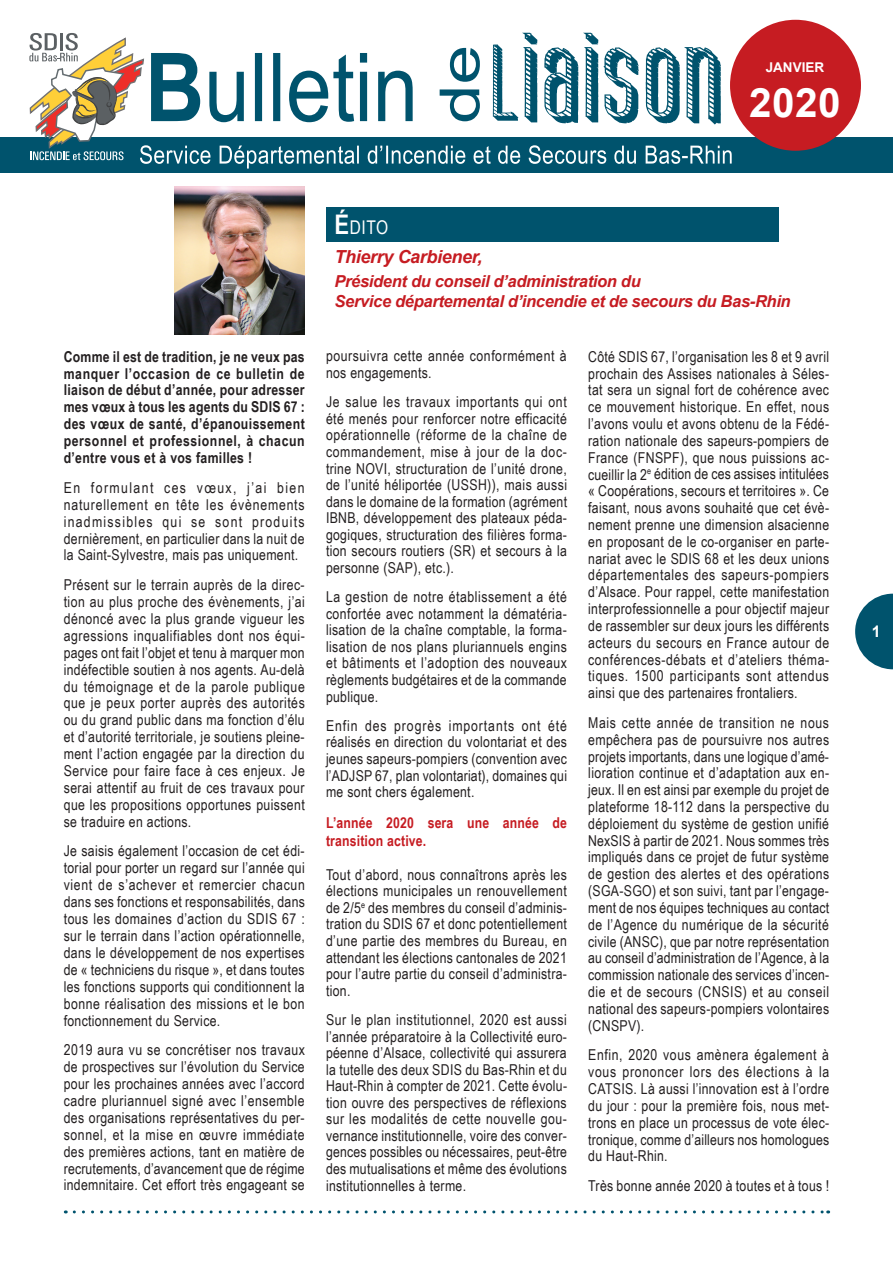
<style>
.page{position:relative;width:893px;height:1263px;background:#fff}
.page>*{position:absolute;margin:0;border:0;box-sizing:border-box;transform-origin:0 0}
.t1{font:700 40.5px "Arial";letter-spacing:.01em;color:#fff}
.t2{font:18.9px "Arial Narrow";color:#fff}
.t3{font:italic 700 18px "Arial";letter-spacing:-.02em;color:#c61c22}
.t4{font:italic 700 16.5px/19.8px "Arial";letter-spacing:-.02em;color:#c61c22}
.t5{font:700 16.05px "Arial";color:#fff}
.t6{font:15px/16.8px "Arial Narrow";letter-spacing:.02em;color:#231f20;text-align:justify}
.t7{font:700 15px/17px "Arial Narrow";letter-spacing:.035em;color:#231f20;text-align:justify}
.t8{font:700 15px/18px "Arial Narrow";letter-spacing:.01em;color:#c61c22}
.t9{font:700 13.5px "Arial";color:#fff}
.s1{font-weight:700;font-size:27px}
</style>
<div class="page">
<svg style="left:855px;top:594px;width:38px;height:75px"></svg>
<div style="left:326px;top:207px;width:452px;height:34px;background:#00536d"></div>
<svg style="left:74px;top:1210px;width:755px;height:3px"></svg>
<img style="left:175px;top:186px;width:130px;height:149px">
<div style="left:0;top:137px;width:893px;height:35px;background:#00536d"></div>
<div style="left:730px;top:20px;width:131px;height:131px;background:#c61c22;border-radius:50%"></div>
<svg style="left:29px;top:33px;width:703px;height:136px"></svg>
<p class="t9" style="left:766px;top:58px;width:60px">JANVIER</p>
<h1 class="t1" style="left:749px;top:76px;width:93px">2020</h1>
<h1 class="t1" style="left:795px;top:76px;width:47px">13</h1>
<p class="t7" style="left:64px;top:347px;width:243px">Comme il est de tradition, je ne veux pas manquer l’occasion de ce bulletin de liaison de début d’année, pour adresser mes vœux à tous les agents du SDIS 67 : des vœux de santé, d’épanouissement personnel et professionnel, à chacun d’entre vous et à vos familles !</p>
<p class="t6" style="left:64px;top:478px;width:242px">En formulant ces vœux, j’ai bien naturellement en tête les évènements inadmissibles qui se sont produits dernièrement, en particulier dans la nuit de la Saint-Sylvestre, mais pas uniquement.</p>
<p class="t6" style="left:64px;top:576px;width:243px">Présent sur le terrain auprès de la direc&shy;tion au plus proche des évènements, j’ai dénoncé avec la plus grande vigueur les agressions inqualifiables dont nos équi&shy;pages ont fait l’objet et tenu à marquer mon indéfectible soutien à nos agents. Au-delà du témoignage et de la parole publique que je peux porter auprès des autorités ou du grand public dans ma fonction d’élu et d’autorité territoriale, je soutiens pleine&shy;ment l’action engagée par la direction du Service pour faire face à ces enjeux. Je serai attentif au fruit de ces travaux pour que les propositions opportunes puissent se traduire en actions.</p>
<p class="t6" style="left:64px;top:842px;width:243px">Je saisis également l’occasion de cet édi&shy;torial pour porter un regard sur l’année qui vient de s’achever et remercier chacun dans ses fonctions et responsabilités, dans tous les domaines d’action du SDIS 67 : sur le terrain dans l’action opérationnelle, dans le développement de nos expertises de « techniciens du risque », et dans toutes les fonctions supports qui conditionnent la bonne réalisation des missions et le bon fonctionnement du Service.</p>
<p class="t6" style="left:64px;top:1041px;width:243px">2019 aura vu se concrétiser nos travaux de prospectives sur l’évolution du Service pour les prochaines années avec l’accord cadre pluriannuel signé avec l’ensemble des organisations représentatives du per&shy;sonnel, et la mise en œuvre immédiate des premières actions, tant en matière de recrutements, d’avancement que de régime indemnitaire. Cet effort très engageant se</p>
<p class="t2" style="left:334px;top:214px;width:55px"><span class="s1">É</span>dito</p>
<p class="t3" style="left:334px;top:244px;width:149px">Thierry Carbiener,</p>
<p class="t4" style="left:334px;top:272px;width:458px">Président du conseil d’administration du<br>Service départemental d’incendie et de secours du Bas-Rhin</p>
<p class="t6" style="left:326px;top:347px;width:242px">poursuivra cette année conformément à nos engagements.</p>
<p class="t6" style="left:326px;top:393px;width:243px">Je salue les travaux importants qui ont été menés pour renforcer notre efficacité opérationnelle (réforme de la chaîne de commandement, mise à jour de la doc&shy;trine NOVI, structuration de l’unité drone, de l’unité héliportée (USSH)), mais aussi dans le domaine de la formation (agrément IBNB, développement des plateaux péda&shy;gogiques, structuration des filières forma&shy;tion secours routiers (SR) et secours à la personne (SAP), etc.).</p>
<p class="t6" style="left:326px;top:588px;width:243px">La gestion de notre établissement a été confortée avec notamment la dématéria&shy;lisation de la chaîne comptable, la forma&shy;lisation de nos plans pluriannuels engins et bâtiments et l’adoption des nouveaux règlements budgétaires et de la commande publique.</p>
<p class="t6" style="left:326px;top:717px;width:243px">Enfin des progrès importants ont été réalisés en direction du volontariat et des jeunes sapeurs-pompiers (convention avec l’ADJSP 67, plan volontariat), domaines qui me sont chers également.</p>
<p class="t8" style="left:326px;top:813px;width:242px">L’année 2020 sera une année de transition active.</p>
<p class="t6" style="left:326px;top:865px;width:242px">Tout d’abord, nous connaîtrons après les élections municipales un renouvellement de 2/5<sup>e</sup> des membres du conseil d’adminis&shy;tration du SDIS 67 et donc potentiellement d’une partie des membres du Bureau, en attendant les élections cantonales de 2021 pour l’autre partie du conseil d’administra&shy;tion.</p>
<p class="t6" style="left:326px;top:1011px;width:243px">Sur le plan institutionnel, 2020 est aussi l’année préparatoire à la Collectivité euro&shy;péenne d’Alsace, collectivité qui assurera la tutelle des deux SDIS du Bas-Rhin et du Haut-Rhin à compter de 2021. Cette évolu&shy;tion ouvre des perspectives de réflexions sur les modalités de cette nouvelle gou&shy;vernance institutionnelle, voire des conver&shy;gences possibles ou nécessaires, peut-être des mutualisations et même des évolutions institutionnelles à terme.</p>
<p class="t6" style="left:588px;top:347px;width:243px">Côté SDIS 67, l’organisation les 8 et 9 avril prochain des Assises nationales à Séles&shy;tat sera un signal fort de cohérence avec ce mouvement historique. En effet, nous l’avons voulu et avons obtenu de la Fédé&shy;ration nationale des sapeurs-pompiers de France (FNSPF), que nous puissions ac&shy;cueillir la 2<sup>e</sup> édition de ces assises intitulées « Coopérations, secours et territoires ». Ce faisant, nous avons souhaité que cet évè&shy;nement prenne une dimension alsacienne en proposant de le co-organiser en parte&shy;nariat avec le SDIS 68 et les deux unions départementales des sapeurs-pompiers d’Alsace. Pour rappel, cette manifestation interprofessionnelle a pour objectif majeur de rassembler sur deux jours les différents acteurs du secours en France autour de conférences-débats et d’ateliers théma&shy;tiques. 1500 participants sont attendus ainsi que des partenaires frontaliers.</p>
<p class="t6" style="left:588px;top:714px;width:243px">Mais cette année de transition ne nous empêchera pas de poursuivre nos autres projets importants, dans une logique d’amé&shy;lioration continue et d’adaptation aux en&shy;jeux. Il en est ainsi par exemple du projet de plateforme 18-112 dans la perspective du déploiement du système de gestion unifié NexSIS à partir de 2021. Nous sommes très impliqués dans ce projet de futur système de gestion des alertes et des opérations (SGA-SGO) et son suivi, tant par l’engage&shy;ment de nos équipes techniques au contact de l’Agence du numérique de la sécurité civile (ANSC), que par notre représentation au conseil d’administration de l’Agence, à la commission nationale des services d’incen&shy;die et de secours (CNSIS) et au conseil national des sapeurs-pompiers volontaires (CNSPV).</p>
<p class="t6" style="left:588px;top:1046px;width:243px">Enfin, 2020 vous amènera également à vous prononcer lors des élections à la CATSIS. Là aussi l’innovation est à l’ordre du jour : pour la première fois, nous met&shy;trons en place un processus de vote élec&shy;tronique, comme d’ailleurs nos homologues du Haut-Rhin.</p>
<p class="t6" style="left:588px;top:1177px;width:242px">Très bonne année 2020 à toutes et à tous !</p>
<p class="t5" style="left:872px;top:621px;width:10px">1</p>
</div>
